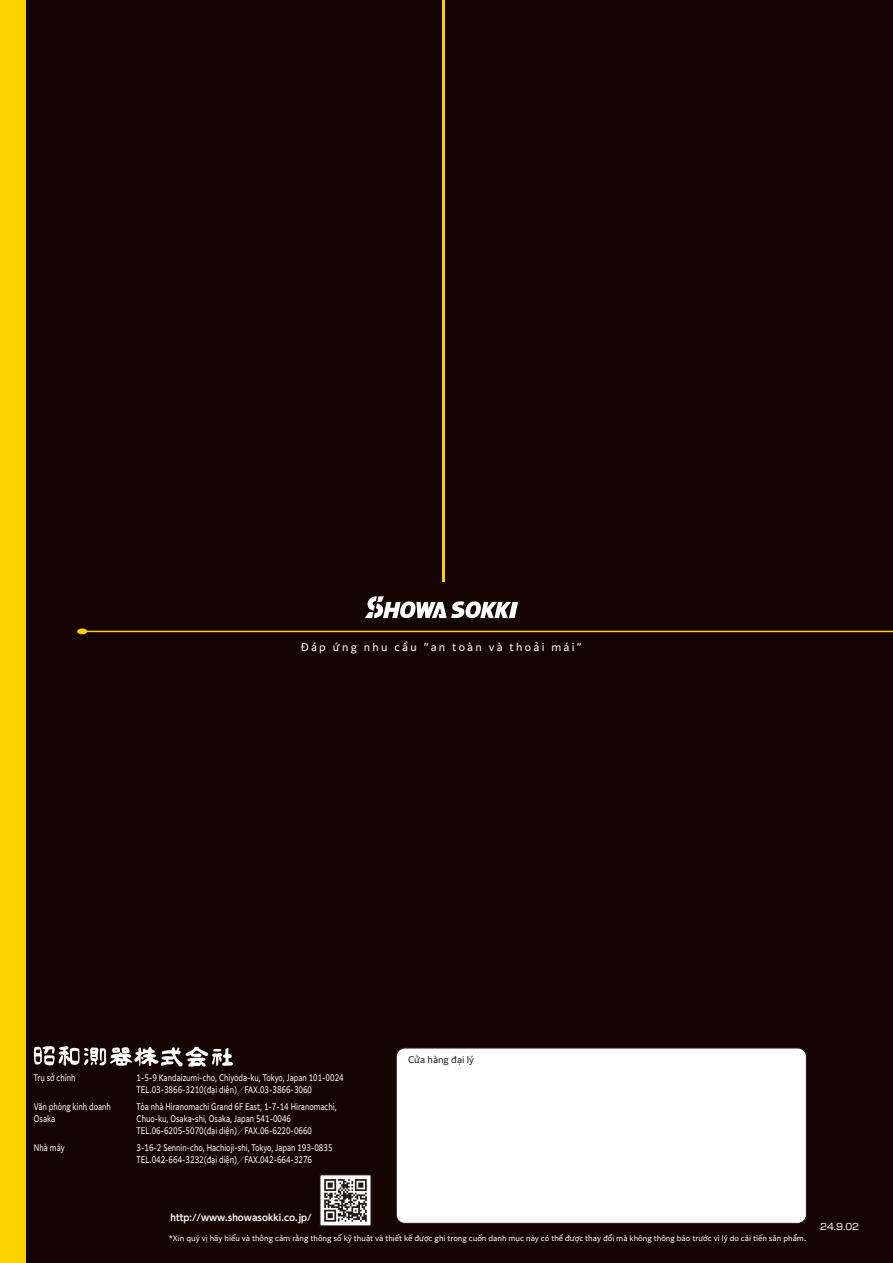
<style>
.page{position:relative;width:893px;height:1263px;background:#150301}
.page>*{position:absolute;margin:0;border:0;box-sizing:border-box;transform-origin:0 0}
.t1{font:10.5px "Clarimo UDPE";letter-spacing:.215em;color:#fff}
.t2{font:9px/12px "Clarimo UDPE";color:#fff;scale:.8 1}
.t3{font:700 9px "UD Shin Go Pr 6 De";color:#fff}
.t4{font:9px "Clarimo UDPE";color:#221815}
.t5{font:9px "Shin Go Pro";color:#fff}
.t6{font:7.5px "Clarimo UDPE";color:#fff}
.s1{font-family:"ST Song"}
</style>
<div class="page">
<div style="left:396px;top:1048px;width:410px;height:175px;background:#fff;border-radius:9px"></div>
<div style="left:396px;top:1048px;width:411px;height:175px;border:1px solid #221815;border-radius:9px"></div>
<svg style="left:34px;top:1046px;width:199px;height:21px"></svg>
<div style="left:320px;top:1175px;width:51px;height:51px;background:#fff"></div>
<svg style="left:324px;top:1179px;width:43px;height:42px"></svg>
<svg style="left:365px;top:596px;width:153px;height:22px"></svg>
<hr style="left:443px;top:0;width:2px;height:582px;background:#fdd000">
<hr style="left:86px;top:631px;width:807px;height:1px;background:#fdd000">
<div style="left:77px;top:628px;width:10px;height:6px;border:2px solid #fdd000;border-radius:50%"></div>
<div style="left:0;top:0;width:26px;height:1263px;background:#fdd000"></div>
<p class="t1" style="left:301px;top:639px;width:282px">Đáp ứng nhu cầu “an toàn và thoải mái”</p>
<p class="t4" style="left:408px;top:1053px;width:68px">Cửa hàng đại lý</p>
<p class="t2" style="left:34px;top:1071px;width:53px">Trụ sở chính</p>
<p class="t2" style="left:137px;top:1071px;width:260px">1-5-9 Kandaizumi-cho, Chiyoda-ku, Tokyo, Japan 101-0024<br>TEL.03-3866-3210(đại diện)<span class="s1">／</span>FAX.03-3866-3060</p>
<p class="t2" style="left:34px;top:1100px;width:98px">Văn phòng kinh doanh<br>Osaka</p>
<p class="t2" style="left:137px;top:1100px;width:252px">Tòa nhà Hiranomachi Grand 6F East, 1-7-14 Hiranomachi,<br>Chuo-ku, Osaka-shi, Osaka, Japan 541-0046<br>TEL.06-6205-5070(đại diện)<span class="s1">／</span>FAX.06-6220-0660</p>
<p class="t2" style="left:34px;top:1141px;width:40px">Nhà máy</p>
<p class="t2" style="left:137px;top:1141px;width:246px">3-16-2 Sennin-cho, Hachioji-shi, Tokyo, Japan 193-0835<br>TEL.042-664-3232(đại diện)<span class="s1">／</span>FAX.042-664-3276</p>
<p class="t3" style="left:171px;top:1210px;width:143px">http://www.showasokki.co.jp/</p>
<p class="t5" style="left:820px;top:1219px;width:40px">24.9.02</p>
<p class="t6" style="left:169px;top:1233px;width:639px">*Xin quý vị hãy hiểu và thông cảm rằng thông số kỹ thuật và thiết kế được ghi trong cuốn danh mục này có thể được thay đổi mà không thông báo trước vì lý do cải tiến sản phẩm.</p>
</div>
